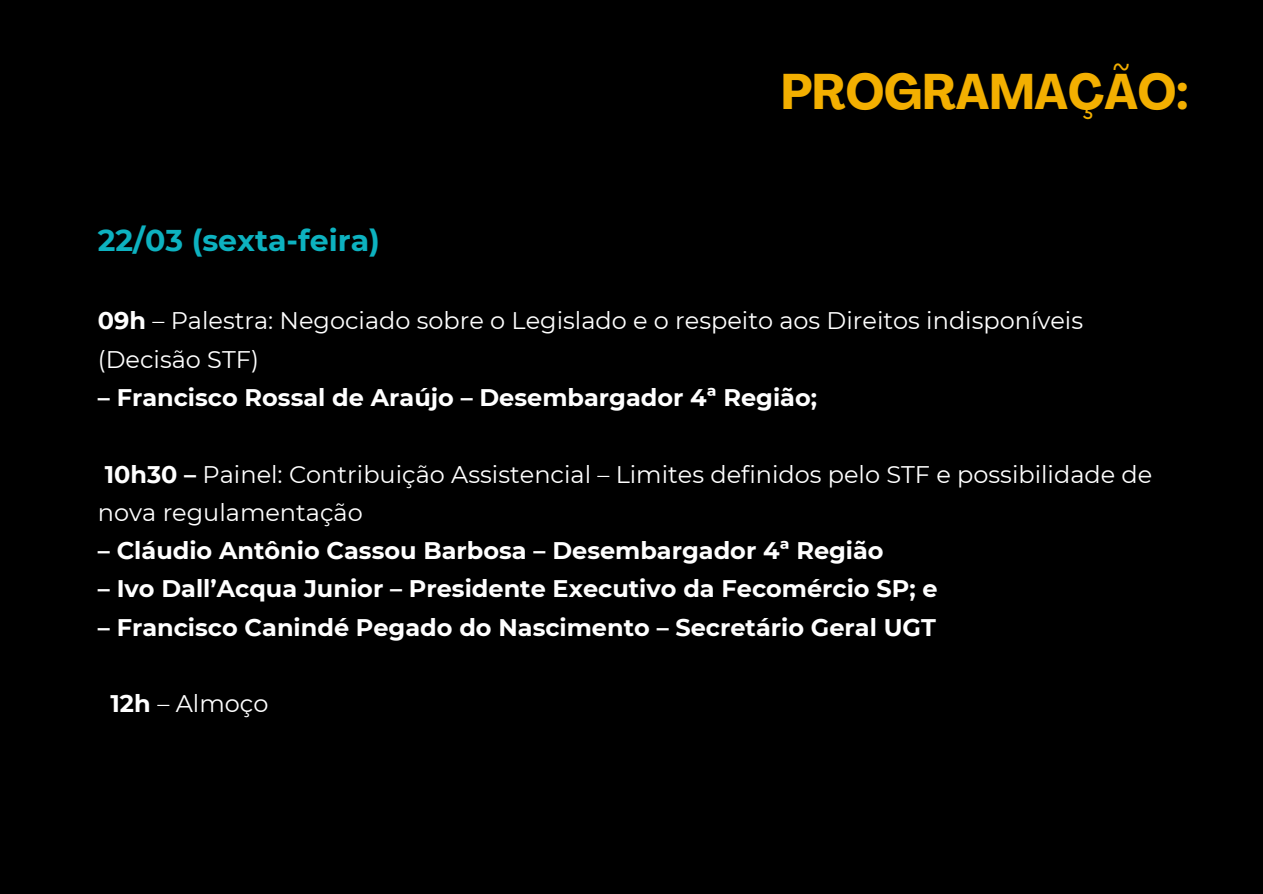
<style>
.page{position:relative;width:1263px;height:894px;background:#fff}
.page>*{position:absolute;margin:0;border:0;box-sizing:border-box;transform-origin:0 0}
.t1{font:700 condensed 49.35px "Agrandir";color:#f3af00}
.t2{font:700 30px "Montserrat";color:#0db2c0}
.t3{font:700 24px "Montserrat";color:#fff}
.t4{font:24px/38.2px "Montserrat";color:#fff}
.s1{font-weight:700}
</style>
<div class="page">
<div style="left:0;top:0;width:1263px;height:893px;background:#000"></div>
<h1 class="t2" style="left:98px;top:221px;width:283px">22/03 (sexta-feira)</h1>
<p class="t1" style="left:781px;top:72px;width:409px">PROGRAMAÇÃO:</p>
<h2 class="t4" style="left:98px;top:301px;width:987px"><span class="s1">09h</span> – Palestra: Negociado sobre o Legislado e o respeito aos Direitos indisponíveis (Decisão STF)</h2>
<p class="t3" style="left:98px;top:382px;width:721px">– Francisco Rossal de Araújo – Desembargador 4ª Região;</p>
<p class="t4" style="left:98px;top:454px;width:1056px"><span class="s1">10h30 –</span> Painel: Contribuição Assistencial – Limites definidos pelo STF e possibilidade de nova regulamentação</p>
<p class="t3" style="left:98px;top:535px;width:787px">– Cláudio Antônio Cassou Barbosa – Desembargador 4ª Região</p>
<p class="t3" style="left:98px;top:574px;width:841px">– Ivo Dall’Acqua Junior – Presidente Executivo da Fecomércio SP; e</p>
<p class="t3" style="left:98px;top:612px;width:839px">– Francisco Canindé Pegado do Nascimento – Secretário Geral UGT</p>
<p class="t4" style="left:111px;top:684px;width:159px"><span class="s1">12h</span> – Almoço</p>
</div>
